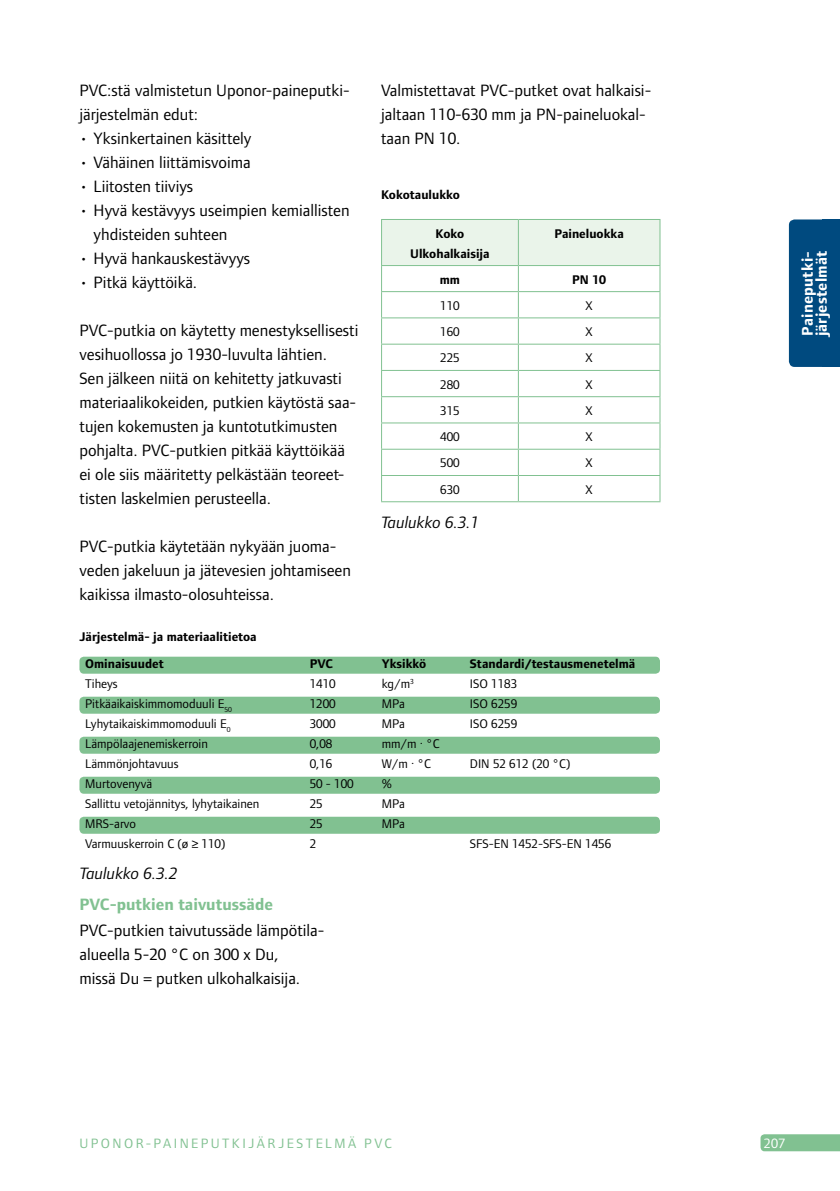
<style>
.page{position:relative;width:840px;height:1191px;background:#fff}
.page>*{position:absolute;margin:0;border:0;box-sizing:border-box;transform-origin:0 0}
.t1{font:17px/24px "Foundry Form Sans";color:#000}
.t2{font:italic 17px "Foundry Form Sans";color:#000}
.t3{font:700 17px "Foundry Form Sans";color:#81c191}
.t4{font:700 16px/14px "Foundry Form Sans";letter-spacing:.015em;color:#fff}
.t5{font:14px "Foundry Form Sans";letter-spacing:.17em;color:#81c191}
.t6{font:14px "Foundry Form Sans";color:#fff}
.t7{font:13px "Foundry Form Sans";color:#000}
.t8{font:700 13px/20px "Foundry Form Sans";color:#000;text-align:center}
</style>
<div class="page">
<svg style="left:760px;top:1134px;width:79px;height:17px"></svg>
<div style="left:788px;top:219px;width:51px;height:148px;background:#004a7f;border-radius:6px"></div>
<div style="left:822px;top:219px;width:17px;height:148px;background:#004a7f"></div>
<svg style="left:381px;top:219px;width:279px;height:282px"></svg>
<hr style="left:381px;top:370px;width:137px;height:1px;background:#81c191">
<hr style="left:518px;top:370px;width:142px;height:1px;background:#81c191">
<hr style="left:381px;top:396px;width:137px;height:1px;background:#81c191">
<hr style="left:518px;top:396px;width:142px;height:1px;background:#81c191">
<hr style="left:381px;top:422px;width:137px;height:1px;background:#81c191">
<hr style="left:518px;top:422px;width:142px;height:1px;background:#81c191">
<hr style="left:381px;top:449px;width:137px;height:1px;background:#81c191">
<hr style="left:518px;top:449px;width:142px;height:1px;background:#81c191">
<hr style="left:381px;top:475px;width:137px;height:1px;background:#81c191">
<hr style="left:518px;top:475px;width:142px;height:1px;background:#81c191">
<hr style="left:381px;top:501px;width:137px;height:1px;background:#81c191">
<hr style="left:518px;top:501px;width:142px;height:1px;background:#81c191">
<div style="left:79px;top:736px;width:580px;height:17px;background:#81c191;border-radius:4px"></div>
<div style="left:79px;top:656px;width:580px;height:17px;background:#81c191;border-radius:4px"></div>
<div style="left:79px;top:696px;width:580px;height:17px;background:#81c191;border-radius:4px"></div>
<div style="left:79px;top:776px;width:580px;height:17px;background:#81c191;border-radius:4px"></div>
<div style="left:79px;top:816px;width:580px;height:17px;background:#81c191;border-radius:4px"></div>
<p class="t1" style="left:79px;top:78px;width:271px">PVC:stä valmistetun Uponor-paineputki&shy;järjestelmän edut:</p>
<p class="t1" style="left:79px;top:126px;width:173px">• Yksinkertainen käsittely</p>
<p class="t1" style="left:79px;top:150px;width:173px">• Vähäinen liittämisvoima</p>
<p class="t1" style="left:79px;top:174px;width:115px">• Liitosten tiiviys</p>
<p class="t1" style="left:94px;top:198px;width:257px;text-indent:-14px">• Hyvä kestävyys useimpien kemiallisten yhdisteiden suhteen</p>
<p class="t1" style="left:79px;top:246px;width:172px">• Hyvä hankauskestävyys</p>
<p class="t1" style="left:79px;top:270px;width:119px">• Pitkä käyttöikä.</p>
<p class="t1" style="left:79px;top:318px;width:280px">PVC-putkia on käytetty menestyksellisesti vesihuollossa jo 1930-luvulta lähtien.<br>Sen jälkeen niitä on kehitetty jatkuvasti materiaalikokeiden, putkien käytöstä saa&shy;tujen kokemusten ja kuntotutkimusten pohjalta. PVC-putkien pitkää käyttöikää ei ole siis määritetty pelkästään teoreet&shy;tisten laskelmien perusteella.</p>
<p class="t1" style="left:79px;top:534px;width:273px">PVC-putkia käytetään nykyään juoma&shy;veden jakeluun ja jätevesien johtamiseen kaikissa ilmasto-olosuhteissa.</p>
<p class="t8" style="left:79px;top:627px;width:179px">Järjestelmä- ja materiaalitietoa</p>
<p class="t1" style="left:381px;top:78px;width:271px">Valmistettavat PVC-putket ovat halkaisi&shy;jaltaan 110-630 mm ja PN-paineluokal&shy;taan PN 10.</p>
<p class="t8" style="left:381px;top:185px;width:80px">Kokotaulukko</p>
<p class="t8" style="left:410px;top:223px;width:81px">Koko<br>Ulkohalkaisija</p>
<p class="t8" style="left:554px;top:223px;width:71px">Paineluokka</p>
<p class="t8" style="left:439px;top:269px;width:22px">mm</p>
<p class="t8" style="left:572px;top:269px;width:35px">PN 10</p>
<p class="t7" style="left:440px;top:298px;width:21px">110</p>
<p class="t7" style="left:585px;top:298px;width:9px">X</p>
<p class="t7" style="left:440px;top:324px;width:21px">160</p>
<p class="t7" style="left:585px;top:324px;width:9px">X</p>
<p class="t7" style="left:440px;top:351px;width:21px">225</p>
<p class="t7" style="left:585px;top:351px;width:9px">X</p>
<p class="t7" style="left:440px;top:377px;width:21px">280</p>
<p class="t7" style="left:585px;top:377px;width:9px">X</p>
<p class="t7" style="left:440px;top:403px;width:21px">315</p>
<p class="t7" style="left:585px;top:403px;width:9px">X</p>
<p class="t7" style="left:440px;top:429px;width:21px">400</p>
<p class="t7" style="left:585px;top:429px;width:9px">X</p>
<p class="t7" style="left:440px;top:456px;width:21px">500</p>
<p class="t7" style="left:585px;top:456px;width:9px">X</p>
<p class="t7" style="left:440px;top:482px;width:21px">630</p>
<p class="t7" style="left:585px;top:482px;width:9px">X</p>
<p class="t2" style="left:381px;top:513px;width:100px">Taulukko 6.3.1</p>
<p class="t8" style="left:85px;top:653px;width:80px">Ominaisuudet</p>
<p class="t8" style="left:309px;top:653px;width:25px">PVC</p>
<p class="t8" style="left:381px;top:653px;width:46px">Yksikkö</p>
<p class="t8" style="left:469px;top:653px;width:167px">Standardi/testausmenetelmä</p>
<p class="t7" style="left:85px;top:676px;width:34px">Tiheys</p>
<p class="t7" style="left:309px;top:676px;width:27px">1410</p>
<p class="t7" style="left:381px;top:676px;width:52px">kg/m<sup>3</sup> ISO</p>
<p class="t7" style="left:491px;top:676px;width:27px">1183</p>
<p class="t7" style="left:85px;top:696px;width:148px">Pitkäaikaiskimmomoduuli E<sub>50</sub></p>
<p class="t7" style="left:309px;top:696px;width:49px">1200 MP</p>
<p class="t7" style="left:399px;top:696px;width:28px">a ISO</p>
<p class="t7" style="left:491px;top:696px;width:27px">6259</p>
<p class="t7" style="left:85px;top:716px;width:147px">Lyhytaikaiskimmomoduuli E<sub>0</sub></p>
<p class="t7" style="left:309px;top:716px;width:49px">3000 MP</p>
<p class="t7" style="left:399px;top:716px;width:28px">a ISO</p>
<p class="t7" style="left:491px;top:716px;width:27px">6259</p>
<p class="t7" style="left:85px;top:736px;width:124px">Lämpölaajenemiskerroin</p>
<p class="t7" style="left:309px;top:736px;width:24px">0,08</p>
<p class="t7" style="left:381px;top:736px;width:59px">mm/m · °C</p>
<p class="t7" style="left:85px;top:756px;width:95px">Lämmönjohtavuus</p>
<p class="t7" style="left:309px;top:756px;width:24px">0,16</p>
<p class="t7" style="left:381px;top:756px;width:51px">W/m · °C</p>
<p class="t7" style="left:469px;top:756px;width:102px">DIN 52 612 (20 °C)</p>
<p class="t7" style="left:85px;top:776px;width:69px">Murtovenyvä</p>
<p class="t7" style="left:309px;top:776px;width:46px">50 - 100</p>
<p class="t7" style="left:381px;top:776px;width:12px">%</p>
<p class="t7" style="left:85px;top:796px;width:176px">Sallittu vetojännitys, lyhytaikainen</p>
<p class="t7" style="left:309px;top:796px;width:40px">25 MP</p>
<p class="t7" style="left:399px;top:796px;width:7px">a</p>
<p class="t7" style="left:85px;top:816px;width:9px">MRS</p>
<p class="t7" style="left:109px;top:816px;width:28px">-arvo</p>
<p class="t7" style="left:309px;top:816px;width:40px">25 MP</p>
<p class="t7" style="left:399px;top:816px;width:7px">a</p>
<p class="t7" style="left:85px;top:836px;width:142px">Varmuuskerroin C (ø ≥ 110)</p>
<p class="t7" style="left:309px;top:836px;width:30px">2 S</p>
<p class="t7" style="left:476px;top:836px;width:137px">FS-EN 1452-SFS-EN 1456</p>
<p class="t2" style="left:79px;top:864px;width:100px">Taulukko 6.3.2</p>
<p class="t3" style="left:79px;top:895px;width:195px">PVC-putkien taivutussäde</p>
<p class="t1" style="left:79px;top:918px;width:246px">PVC-putkien taivutussäde lämpötila&shy;alueella 5-20 °C on 300 x Du,<br>missä Du = putken ulkohalkaisija.</p>
<p class="t4" style="left:800px;top:336px;width:87px;rotate:-90deg">Paineputki&shy;järjestelmät</p>
<p class="t5" style="left:79px;top:1135px;width:314px">Uponor-painepu tkijärjestelmä P VC</p>
<p class="t6" style="left:763px;top:1135px;width:23px">207</p>
</div>
